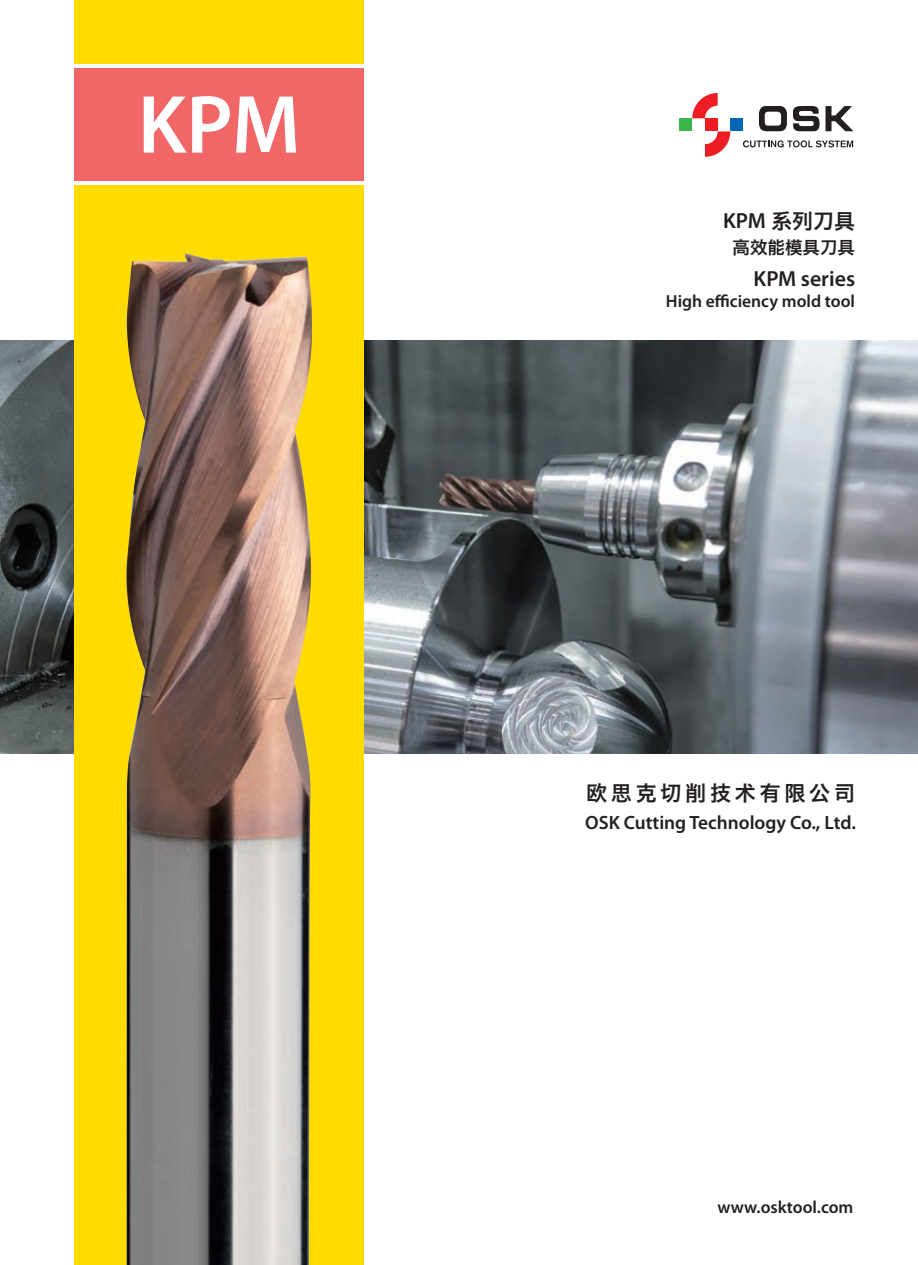
<style>
.page{position:relative;width:918px;height:1265px;background:#fff}
.page>*{position:absolute;margin:0;border:0;box-sizing:border-box;transform-origin:0 0}
.t1{font:600 83.12px "Myriad Pro";color:#fff}
.t2{font:600 21.88px "Myriad Pro";color:#231f20}
.t3{font:21px "Hiragino Sans GB W6";letter-spacing:.18em;color:#231f20}
.t4{font:600 19.25px "Myriad Pro";color:#231f20}
.t5{font:600 17.5px "Myriad Pro";color:#231f20}
.t6{font:17.5px "Hiragino Sans GB W6";color:#231f20}
.s1{font-family:"Myriad Pro";font-weight:600;font-size:21.88px}
</style>
<div class="page">
<img style="left:0;top:341px;width:918px;height:412px">
<div style="left:74px;top:0;width:290px;height:1265px;background:#ffdc01"></div>
<div style="left:74px;top:64px;width:290px;height:121px;background:#fff"></div>
<div style="left:74px;top:68px;width:290px;height:113px;background:#f16667"></div>
<img style="left:126px;top:253px;width:186px;height:1012px">
<svg style="left:759px;top:106px;width:28px;height:25px"></svg>
<svg style="left:793px;top:106px;width:26px;height:25px"></svg>
<svg style="left:825px;top:106px;width:28px;height:25px"></svg>
<svg style="left:743px;top:140px;width:110px;height:7px"></svg>
<div style="left:679px;top:119px;width:13px;height:12px;background:#3ab54a"></div>
<div style="left:705px;top:119px;width:12px;height:12px;background:#ee1d23"></div>
<div style="left:730px;top:119px;width:13px;height:12px;background:#0166b3"></div>
<svg style="left:692px;top:93px;width:25px;height:25px"></svg>
<svg style="left:705px;top:131px;width:25px;height:26px"></svg>
<h1 class="t1" style="left:138px;top:72px;width:164px">KPM</h1>
<p class="t3" style="left:723px;top:207px;width:134px"><span class="s1">KPM</span> 系列刀具</p>
<p class="t6" style="left:732px;top:236px;width:124px">高效能模具刀具</p>
<p class="t2" style="left:753px;top:264px;width:103px">KPM series</p>
<p class="t5" style="left:666px;top:290px;width:191px">High efficiency mold tool</p>
<p class="t3" style="left:586px;top:779px;width:270px">欧思克切削技术有限公司</p>
<p class="t4" style="left:585px;top:810px;width:272px">OSK Cutting Technology Co., Ltd.</p>
<p class="t5" style="left:717px;top:1196px;width:137px">www.osktool.com</p>
</div>
